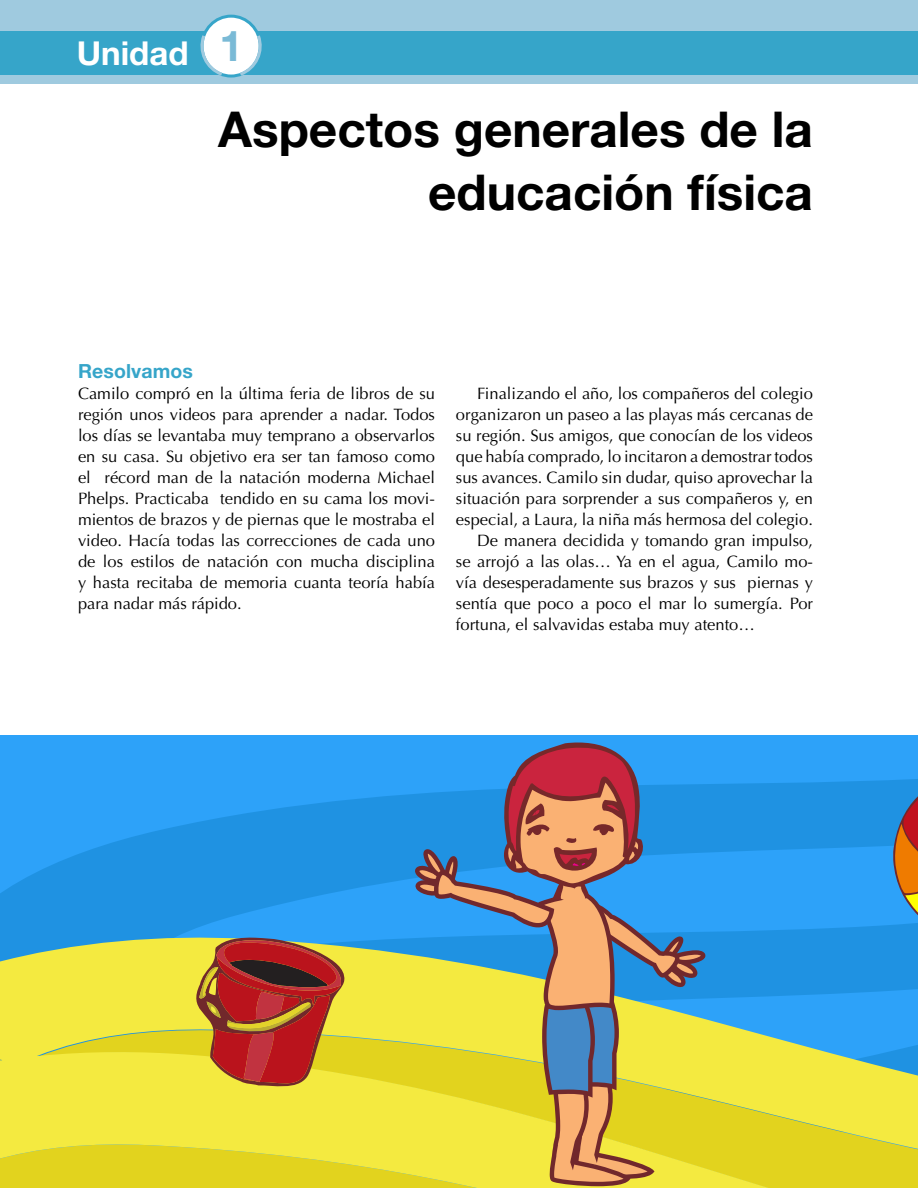
<style>
.page{position:relative;width:918px;height:1188px;background:#fff}
.page>*{position:absolute;margin:0;border:0;box-sizing:border-box;transform-origin:0 0}
.t1{font:700 49.5px/63px "Helvetica Neue LT Std";color:#000;text-align:right}
.t2{font:700 33px "Helvetica Neue LT Std";color:#fff}
.t3{font:700 19.5px "Helvetica Neue LT Std";letter-spacing:.005em;color:#36a5c9}
.t4{font:16.5px/21px "Optima LT Std";color:#000;text-align:justify}
.s1{font-size:42.6px;color:#7abad6}
</style>
<div class="page">
<div style="left:0;top:0;width:918px;height:84px;background:#9fcadf"></div>
<div style="left:0;top:32px;width:918px;height:43px;background:#36a5c9"></div>
<div style="left:202px;top:16px;width:58px;height:60px;background:#fff;border-radius:50%"></div>
<div style="left:200px;top:15px;width:62px;height:63px;border:3px solid #36a5c9;border-radius:50%"></div>
<svg style="left:200px;top:32px;width:26px;height:46px"></svg>
<svg style="left:237px;top:32px;width:25px;height:45px"></svg>
<svg style="left:707px;top:743px;width:211px;height:192px;background:#279cf0"></svg>
<svg style="left:707px;top:935px;width:211px;height:253px;background:#93c084"></svg>
<svg style="left:893px;top:772px;width:25px;height:168px;background:#777c80"></svg>
<svg style="left:0;top:739px;width:707px;height:449px;background:#92ad86"></svg>
<h2 class="t2" style="left:77px;top:33px;width:168px">Unidad <span class="s1">1</span></h2>
<h1 class="t1" style="left:218px;top:97px;width:596px">Aspectos generales de la educación física</h1>
<p class="t3" style="left:78px;top:359px;width:116px">Resolvamos</p>
<p class="t4" style="left:78px;top:383px;width:359px">Camilo compró en la última feria de libros de su región unos videos para aprender a nadar. Todos los días se levantaba muy temprano a observarlos en su casa. Su objetivo era ser tan famoso como el récord man de la natación moderna Michael Phelps. Practicaba tendido en su cama los movi&shy;mientos de brazos y de piernas que le mostraba el video. Hacía todas las correcciones de cada uno de los estilos de natación con mucha disciplina y hasta recitaba de memoria cuanta teoría había para nadar más rápido.</p>
<p class="t4" style="left:477px;top:383px;width:337px">Finalizando el año, los compañeros del colegio</p>
<p class="t4" style="left:456px;top:404px;width:359px">organizaron un paseo a las playas más cercanas de</p>
<p class="t4" style="left:456px;top:425px;width:359px">su región. Sus amigos, que conocían de los videos</p>
<p class="t4" style="left:456px;top:446px;width:358px">que había comprado, lo incitaron a demostrar todos</p>
<p class="t4" style="left:456px;top:467px;width:358px">sus avances. Camilo sin dudar, quiso aprovechar la</p>
<p class="t4" style="left:456px;top:488px;width:358px">situación para sorprender a sus compañeros y, en</p>
<p class="t4" style="left:456px;top:509px;width:358px">especial, a Laura, la niña más hermosa del colegio.</p>
<p class="t4" style="left:477px;top:530px;width:337px">De manera decidida y tomando gran impulso,</p>
<p class="t4" style="left:456px;top:551px;width:359px">se arrojó a las olas… Ya en el agua, Camilo mo-</p>
<p class="t4" style="left:456px;top:572px;width:359px">vía desesperadamente sus brazos y sus piernas y</p>
<p class="t4" style="left:456px;top:593px;width:359px">sentía que poco a poco el mar lo sumergía. Por</p>
<p class="t4" style="left:456px;top:614px;width:300px">fortuna, el salvavidas estaba muy atento…</p>
</div>
